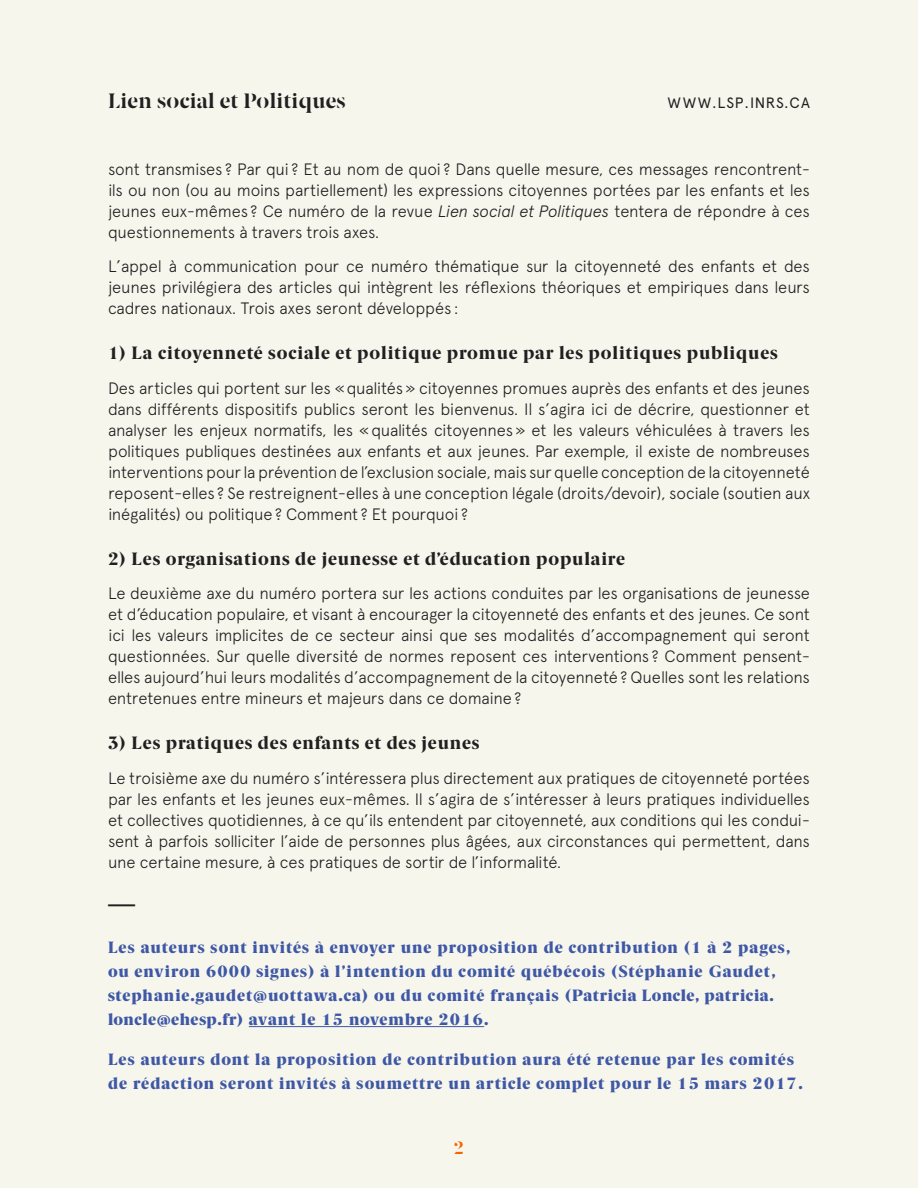
<style>
.page{position:relative;width:918px;height:1188px;background:#f7f6ed}
.page>*{position:absolute;margin:0;border:0;box-sizing:border-box;transform-origin:0 0}
.t1{font:700 27px "Berlingske Serif St";color:#231f20}
.t2{font:700 21px "Berlingske Serif St";letter-spacing:.02em;color:#231f20}
.t3{font:800 18px "Berlingske Serif";letter-spacing:.05em;color:#231f20}
.t4{font:700 18px "Berlingske Serif St";color:#f76500}
.t5{font:300 16.5px/21px "Apercu";letter-spacing:-.015em;color:#231f20;text-align:justify}
.t6{font:900 16.5px/24px "Berlingske Serif";letter-spacing:.055em;color:#3f58a6}
.t7{font:15px "Apercu";letter-spacing:.055em;color:#231f20}
.s1{font-style:italic}
</style>
<div class="page">
<hr style="left:249px;top:1026px;width:235px;height:1px;background:#3f58a6">
<p class="t2" style="left:108px;top:86px;width:239px">Lien social et Politiques</p>
<p class="t7" style="left:668px;top:94px;width:144px">WWW.LSP.INRS.CA</p>
<p class="t5" style="left:108px;top:158px;width:704px">sont transmises ? Par qui ? Et au nom de quoi ? Dans quelle mesure, ces messages rencontrent&shy;ils ou non (ou au moins partiellement) les expressions citoyennes portées par les enfants et les jeunes eux-mêmes ? Ce numéro de la revue <span class="s1">Lien social et Politiques</span> tentera de répondre à ces questionnements à travers trois axes.</p>
<p class="t5" style="left:108px;top:256px;width:704px">L’appel à communication pour ce numéro thématique sur la citoyenneté des enfants et des jeunes privilégiera des articles qui intègrent les réflexions théoriques et empiriques dans leurs cadres nationaux. Trois axes seront développés :</p>
<p class="t3" style="left:108px;top:340px;width:671px">1) La citoyenneté sociale et politique promue par les politiques publiques</p>
<p class="t5" style="left:108px;top:377px;width:704px">Des articles qui portent sur les «qualités» citoyennes promues auprès des enfants et des jeunes dans différents dispositifs publics seront les bienvenus. Il s’agira ici de décrire, questionner et analyser les enjeux normatifs, les «qualités citoyennes» et les valeurs véhiculées à travers les politiques publiques destinées aux enfants et aux jeunes. Par exemple, il existe de nombreuses interventions pour la prévention de l’exclusion sociale, mais sur quelle conception de la citoyenneté reposent-elles ? Se restreignent-elles à une conception légale (droits/devoir), sociale (soutien aux inégalités) ou politique? Comment ? Et pourquoi ?</p>
<p class="t3" style="left:108px;top:545px;width:519px">2) Les organisations de jeunesse et d’éducation populaire</p>
<p class="t5" style="left:108px;top:583px;width:704px">Le deuxième axe du numéro portera sur les actions conduites par les organisations de jeunesse et d’éducation populaire, et visant à encourager la citoyenneté des enfants et des jeunes. Ce sont ici les valeurs implicites de ce secteur ainsi que ses modalités d’accompagnement qui seront questionnées. Sur quelle diversité de normes reposent ces interventions ? Comment pensent&shy;elles aujourd’hui leurs modalités d’accompagnement de la citoyenneté? Quelles sont les relations entretenues entre mineurs et majeurs dans ce domaine?</p>
<p class="t3" style="left:108px;top:730px;width:373px">3) Les pratiques des enfants et des jeunes</p>
<p class="t5" style="left:108px;top:767px;width:704px">Le troisième axe du numéro s’intéressera plus directement aux pratiques de citoyenneté portées par les enfants et les jeunes eux-mêmes. Il s’agira de s’intéresser à leurs pratiques individuelles et collectives quotidiennes, à ce qu’ils entendent par citoyenneté, aux conditions qui les condui&shy;sent à parfois solliciter l’aide de personnes plus âgées, aux circonstances qui permettent, dans une certaine mesure, à ces pratiques de sortir de l’informalité.</p>
<p class="t1" style="left:108px;top:884px;width:29px">—</p>
<p class="t6" style="left:108px;top:934px;width:684px">Les auteurs sont invités à envoyer une proposition de contribution (1 à 2 pages, ou environ 6000 signes) à l’intention du comité québécois (Stéphanie Gaudet, stephanie.gaudet@uottawa.ca) ou du comité français (Patricia Loncle, patricia. loncle@ehesp.fr) avant le 15 novembre 2016.</p>
<p class="t6" style="left:108px;top:1046px;width:696px">Les auteurs dont la proposition de contribution aura été retenue par les comités de rédaction seront invités à soumettre un article complet pour le 15 mars 2017.</p>
<p class="t4" style="left:454px;top:1135px;width:12px">2</p>
</div>
